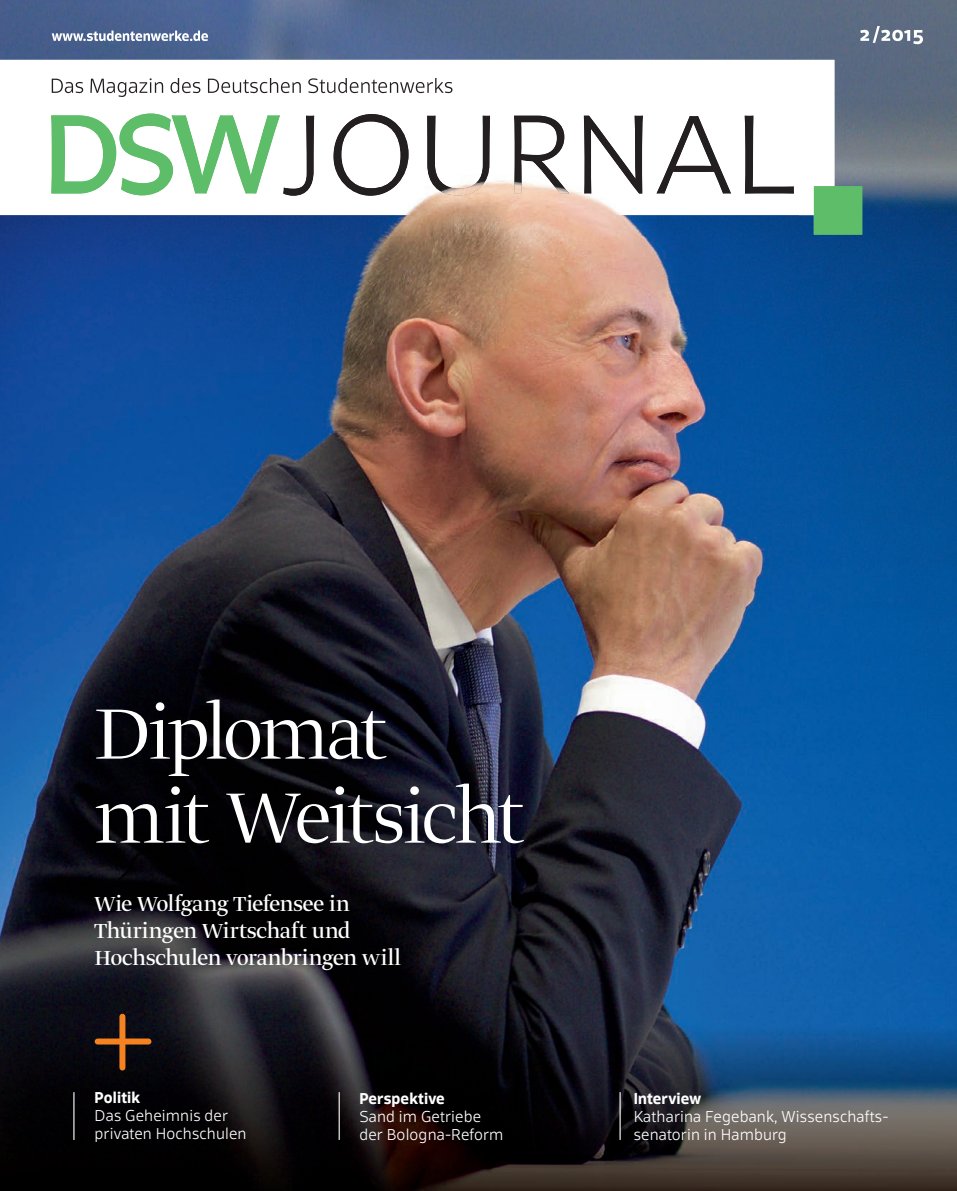
<style>
.page{position:relative;width:957px;height:1191px;background:#fff}
.page>*{position:absolute;margin:0;border:0;box-sizing:border-box;transform-origin:0 0}
.t1{font:300 84px/84px "Greta Display Std";letter-spacing:-.03em;color:#fff}
.t2{font:24px/27px "Greta Display Std";letter-spacing:-.005em;color:#fff}
.t3{font:300 15px/18px "Scuba OT";letter-spacing:.01em;color:#fff}
.t4{font:700 15px "Scuba OT";letter-spacing:.01em;color:#fff}
</style>
<div class="page">
<img style="left:0;top:235px;width:957px;height:956px">
<hr style="left:339px;top:1092px;width:1px;height:48px;background:#fff">
<hr style="left:619px;top:1092px;width:1px;height:48px;background:#fff">
<div style="left:98px;top:1038px;width:50px;height:6px;background:#f58220"></div>
<div style="left:119px;top:1016px;width:6px;height:51px;background:#f58220"></div>
<img style="left:0;top:0;width:957px;height:94px">
<img style="left:798px;top:94px;width:159px;height:141px">
<img style="left:0;top:215px;width:798px;height:20px">
<img style="left:52px;top:31px;width:159px;height:10px">
<img style="left:860px;top:26px;width:63px;height:18px">
<img style="left:0;top:60px;width:834px;height:155px">
<img style="left:52px;top:78px;width:400px;height:19px">
<img style="left:51px;top:115px;width:65px;height:79px">
<img style="left:119px;top:113px;width:54px;height:82px">
<img style="left:171px;top:115px;width:109px;height:79px">
<img style="left:283px;top:116px;width:31px;height:80px">
<img style="left:333px;top:114px;width:75px;height:82px">
<img style="left:427px;top:116px;width:63px;height:80px">
<img style="left:514px;top:116px;width:56px;height:78px">
<img style="left:584px;top:116px;width:59px;height:78px">
<img style="left:656px;top:116px;width:75px;height:78px">
<img style="left:744px;top:116px;width:50px;height:78px">
<div style="left:814px;top:186px;width:48px;height:49px;background:#5ebd68"></div>
<hr style="left:73px;top:1092px;width:1px;height:48px;background:#fff">
<h1 class="t1" style="left:95px;top:695px;width:431px">Diplomat<br>mit Weitsicht</h1>
<h2 class="t2" style="left:95px;top:891px;width:307px">Wie Wolfgang Tiefensee in<br>Thüringen Wirtschaft und<br>Hochschulen voranbringen will</h2>
<p class="t4" style="left:95px;top:1088px;width:47px">Politik</p>
<p class="t3" style="left:95px;top:1106px;width:153px">Das Geheimnis der privaten Hochschulen</p>
<p class="t4" style="left:359px;top:1089px;width:87px">Perspektive</p>
<p class="t3" style="left:359px;top:1107px;width:146px">Sand im Getriebe der Bologna-Reform</p>
<p class="t4" style="left:634px;top:1089px;width:69px">Interview</p>
<p class="t3" style="left:634px;top:1107px;width:256px">Katharina Fegebank, Wissenschafts&shy;senatorin in Hamburg</p>
</div>
